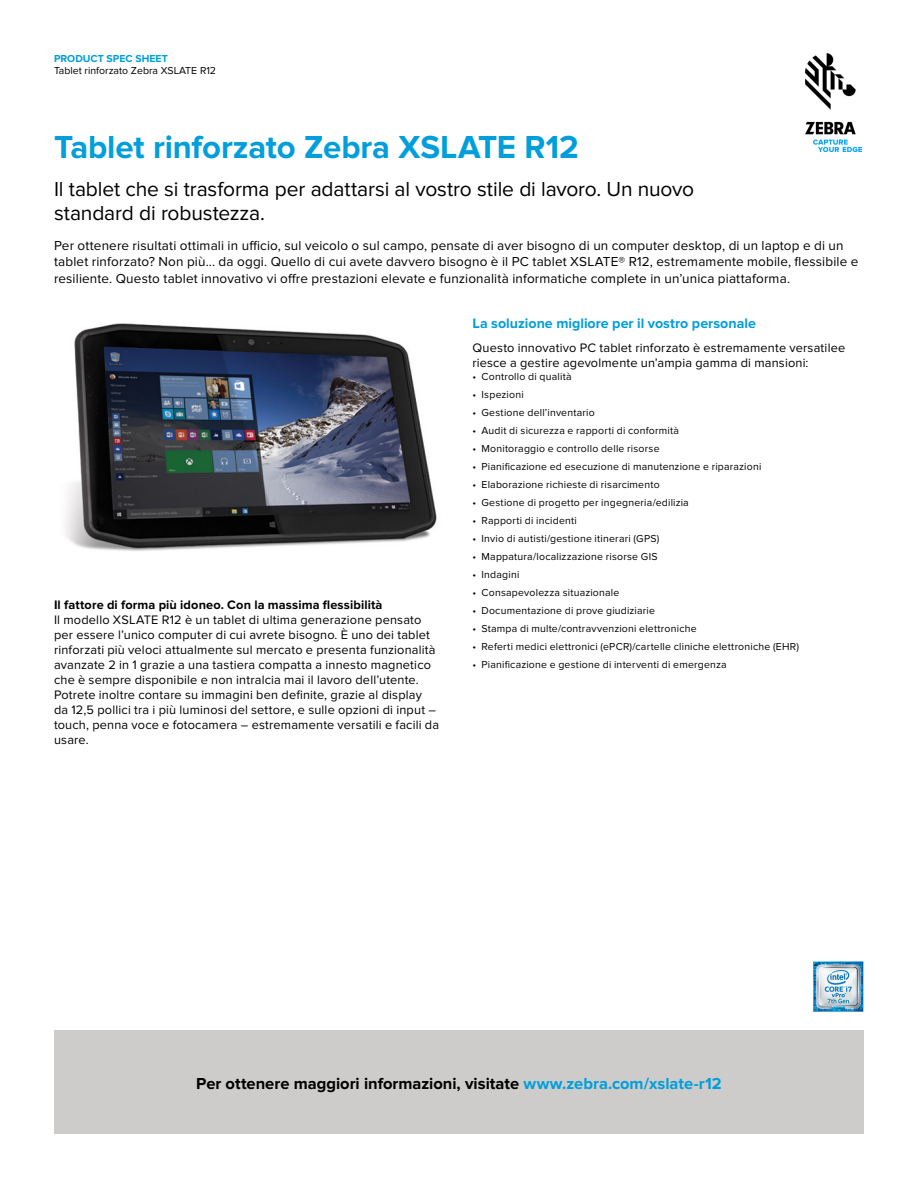
<style>
.page{position:relative;width:918px;height:1188px;background:#fff}
.page>*{position:absolute;margin:0;border:0;box-sizing:border-box;transform-origin:0 0}
.t1{font:700 33px "Proxima Nova";letter-spacing:-.005em;color:#009edb}
.t2{font:21px/24px "Proxima Nova";letter-spacing:-.005em;color:#000}
.t3{font:700 16.5px "Proxima Nova";color:#000}
.t4{font:700 14.25px "Proxima Nova";color:#009edb}
.t5{font:13.5px/16.5px "Proxima Nova";letter-spacing:.01em;color:#000}
.t6{font:12.75px/15px "Proxima Nova";letter-spacing:.015em;color:#000}
.t7{font:700 12.75px "Proxima Nova";letter-spacing:.01em;color:#000}
.t8{font:10.5px "Proxima Nova";letter-spacing:.02em;color:#000}
.t9{font:10.5px "Proxima Nova";color:#000}
.t10{font:700 10.5px "Proxima Nova";color:#009edb}
.s1{color:#009edb}
</style>
<div class="page">
<img style="left:805px;top:54px;width:57px;height:97px">
<div style="left:54px;top:1031px;width:810px;height:103px;background:#cdccca"></div>
<img style="left:812px;top:961px;width:52px;height:51px">
<img style="left:65px;top:323px;width:372px;height:228px">
<p class="t10" style="left:54px;top:52px;width:115px">PRODUCT SPEC SHEET</p>
<p class="t9" style="left:54px;top:64px;width:164px">Tablet rinforzato Zebra XSLATE R12</p>
<h1 class="t1" style="left:54px;top:128px;width:526px">Tablet rinforzato Zebra XSLATE R12</h1>
<h2 class="t2" style="left:54px;top:177px;width:642px">Il tablet che si trasforma per adattarsi al vostro stile di lavoro. Un nuovo standard di robustezza.</h2>
<p class="t5" style="left:54px;top:237px;width:806px">Per ottenere risultati ottimali in ufficio, sul veicolo o sul campo, pensate di aver bisogno di un computer desktop, di un laptop e di un tablet rinforzato? Non più... da oggi. Quello di cui avete davvero bisogno è il PC tablet XSLATE® R12, estremamente mobile, flessibile e resiliente. Questo tablet innovativo vi offre prestazioni elevate e funzionalità informatiche complete in un’unica piattaforma.</p>
<p class="t7" style="left:54px;top:597px;width:330px">Il fattore di forma più idoneo. Con la massima flessibilità</p>
<p class="t6" style="left:54px;top:612px;width:387px">Il modello XSLATE R12 è un tablet di ultima generazione pensato per essere l’unico computer di cui avrete bisogno. È uno dei tablet rinforzati più veloci attualmente sul mercato e presenta funzionalità avanzate 2 in 1 grazie a una tastiera compatta a innesto magnetico che è sempre disponibile e non intralcia mai il lavoro dell’utente.<br>Potrete inoltre contare su immagini ben definite, grazie al display da 12,5 pollici tra i più luminosi del settore, e sulle opzioni di input – touch, penna voce e fotocamera – estremamente versatili e facili da usare.</p>
<h3 class="t4" style="left:472px;top:315px;width:285px">La soluzione migliore per il vostro personale</h3>
<p class="t6" style="left:472px;top:340px;width:374px">Questo innovativo PC tablet rinforzato è estremamente versatilee riesce a gestire agevolmente un’ampia gamma di mansioni:</p>
<p class="t8" style="left:472px;top:371px;width:101px">• Controllo di qualità</p>
<p class="t8" style="left:472px;top:389px;width:53px">• Ispezioni</p>
<p class="t8" style="left:472px;top:407px;width:124px">• Gestione dell’inventario</p>
<p class="t8" style="left:472px;top:425px;width:208px">• Audit di sicurezza e rapporti di conformità</p>
<p class="t8" style="left:472px;top:443px;width:189px">• Monitoraggio e controllo delle risorse</p>
<p class="t8" style="left:472px;top:461px;width:290px">• Pianificazione ed esecuzione di manutenzione e riparazioni</p>
<p class="t8" style="left:472px;top:479px;width:189px">• Elaborazione richieste di risarcimento</p>
<p class="t8" style="left:472px;top:497px;width:218px">• Gestione di progetto per ingegneria/edilizia</p>
<p class="t8" style="left:472px;top:515px;width:106px">• Rapporti di incidenti</p>
<p class="t8" style="left:472px;top:533px;width:189px">• Invio di autisti/gestione itinerari (GPS)</p>
<p class="t8" style="left:472px;top:551px;width:187px">• Mappatura/localizzazione risorse GIS</p>
<p class="t8" style="left:472px;top:569px;width:48px">• Indagini</p>
<p class="t8" style="left:472px;top:587px;width:148px">• Consapevolezza situazionale</p>
<p class="t8" style="left:472px;top:605px;width:184px">• Documentazione di prove giudiziarie</p>
<p class="t8" style="left:472px;top:623px;width:226px">• Stampa di multe/contravvenzioni elettroniche</p>
<p class="t8" style="left:472px;top:641px;width:328px">• Referti medici elettronici (ePCR)/cartelle cliniche elettroniche (EHR)</p>
<p class="t8" style="left:472px;top:659px;width:256px">• Pianificazione e gestione di interventi di emergenza</p>
<h3 class="t3" style="left:196px;top:1074px;width:527px">Per ottenere maggiori informazioni, visitate <span class="s1">www.zebra.com/xslate-r12</span></h3>
</div>
